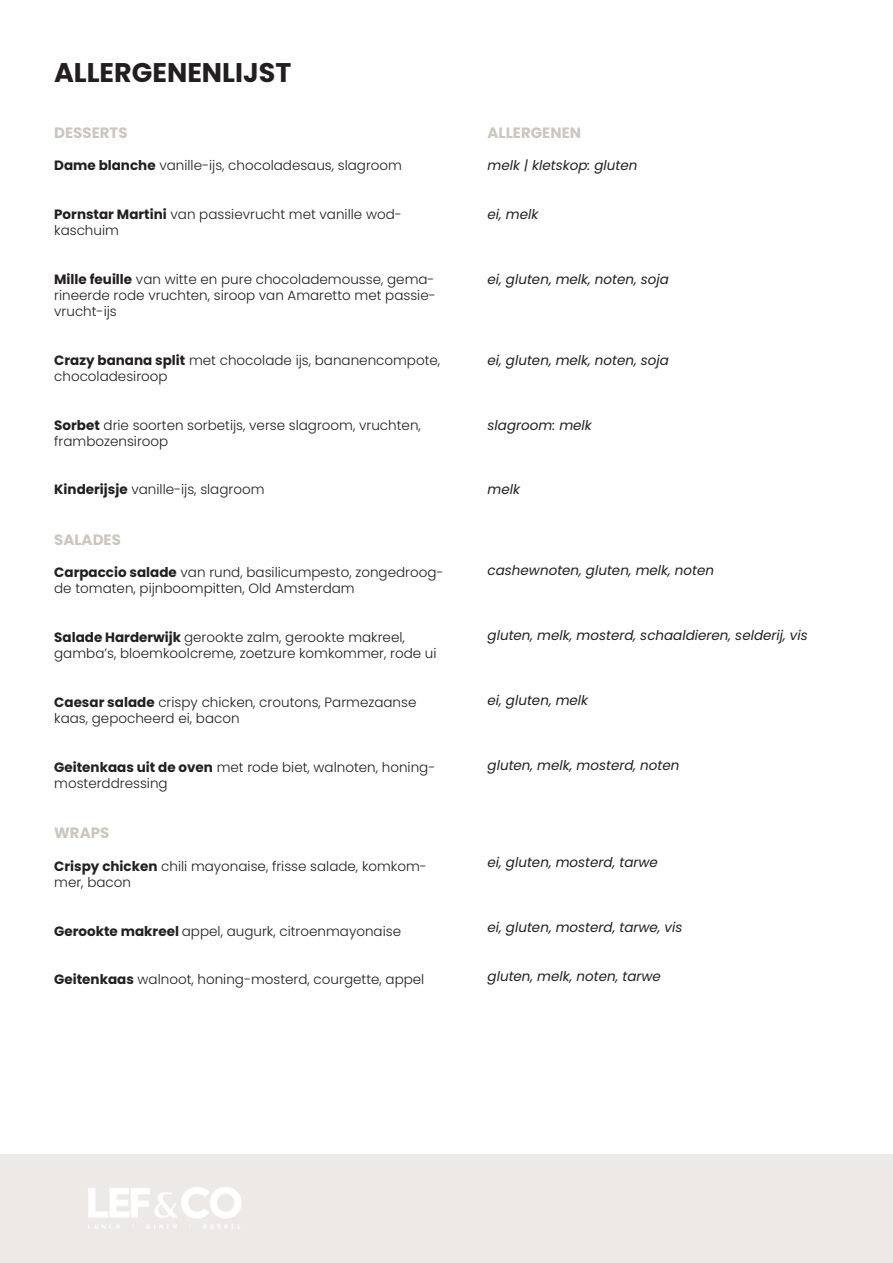
<style>
.page{position:relative;width:893px;height:1263px;background:#fff}
.page>*{position:absolute;margin:0;border:0;box-sizing:border-box;transform-origin:0 0}
.t1{font:700 27px "Poppins";color:#231f20}
.t2{font:700 15px "Poppins";color:#cbc6be}
.t3{font:300 13.5px/16.2px "Poppins";color:#231f20}
.t4{font:italic 13.5px "Poppins";color:#231f20}
.s1{font-weight:700}
</style>
<div class="page">
<div style="left:0;top:1154px;width:893px;height:109px;background:#ece9e7"></div>
<img style="left:88px;top:1187px;width:154px;height:42px">
<p class="t1" style="left:54px;top:57px;width:239px">ALLERGENENLIJST</p>
<p class="t2" style="left:54px;top:124px;width:75px">DESSERTS</p>
<p class="t3" style="left:54px;top:158px;width:349px"><span class="s1">Dame blanche</span> vanille-ijs, chocoladesaus, slagroom</p>
<p class="t3" style="left:54px;top:206px;width:349px"><span class="s1">Pornstar Martini</span> van passievrucht met vanille wod&shy;kaschuim</p>
<p class="t3" style="left:54px;top:271px;width:383px;text-align:justify"><span class="s1">Mille feuille</span> van witte en pure chocolademousse, gema&shy;rineerde rode vruchten, siroop van Amaretto met passie&shy;vrucht-ijs</p>
<p class="t3" style="left:54px;top:352px;width:388px"><span class="s1">Crazy banana split</span> met chocolade ijs, bananencompote, chocoladesiroop</p>
<p class="t3" style="left:54px;top:417px;width:368px"><span class="s1">Sorbet</span> drie soorten sorbetijs, verse slagroom, vruchten, frambozensiroop</p>
<p class="t3" style="left:54px;top:482px;width:212px"><span class="s1">Kinderijsje</span> vanille-ijs, slagroom</p>
<p class="t2" style="left:54px;top:531px;width:68px">SALADES</p>
<p class="t3" style="left:54px;top:564px;width:391px"><span class="s1">Carpaccio salade</span> van rund, basilicumpesto, zongedroog&shy;de tomaten, pijnboompitten, Old Amsterdam</p>
<p class="t3" style="left:54px;top:629px;width:384px"><span class="s1">Salade Harderwijk</span> gerookte zalm, gerookte makreel, gamba’s, bloemkoolcreme, zoetzure komkommer, rode ui</p>
<p class="t3" style="left:54px;top:694px;width:364px"><span class="s1">Caesar salade</span> crispy chicken, croutons, Parmezaanse kaas, gepocheerd ei, bacon</p>
<p class="t3" style="left:54px;top:759px;width:383px"><span class="s1">Geitenkaas uit de oven</span> met rode biet, walnoten, honing&shy;mosterddressing</p>
<p class="t2" style="left:54px;top:824px;width:57px">WRAPS</p>
<p class="t3" style="left:54px;top:858px;width:374px"><span class="s1">Crispy chicken</span> chili mayonaise, frisse salade, komkom&shy;mer, bacon</p>
<p class="t3" style="left:54px;top:923px;width:348px"><span class="s1">Gerookte makreel</span> appel, augurk, citroenmayonaise</p>
<p class="t3" style="left:54px;top:971px;width:372px"><span class="s1">Geitenkaas</span> walnoot, honing-mosterd, courgette, appel</p>
<p class="t2" style="left:488px;top:124px;width:95px">ALLERGENEN</p>
<p class="t4" style="left:488px;top:158px;width:151px">melk | kletskop: gluten</p>
<p class="t4" style="left:488px;top:206px;width:52px">ei, melk</p>
<p class="t4" style="left:488px;top:271px;width:183px">ei, gluten, melk, noten, soja</p>
<p class="t4" style="left:488px;top:352px;width:183px">ei, gluten, melk, noten, soja</p>
<p class="t4" style="left:488px;top:417px;width:106px">slagroom: melk</p>
<p class="t4" style="left:488px;top:482px;width:34px">melk</p>
<p class="t4" style="left:488px;top:563px;width:228px">cashewnoten, gluten, melk, noten</p>
<p class="t4" style="left:488px;top:628px;width:322px">gluten, melk, mosterd, schaaldieren, selderij, vis</p>
<p class="t4" style="left:488px;top:692px;width:102px">ei, gluten, melk</p>
<p class="t4" style="left:488px;top:757px;width:193px">gluten, melk, mosterd, noten</p>
<p class="t4" style="left:488px;top:854px;width:172px">ei, gluten, mosterd, tarwe</p>
<p class="t4" style="left:488px;top:919px;width:196px">ei, gluten, mosterd, tarwe, vis</p>
<p class="t4" style="left:488px;top:968px;width:175px">gluten, melk, noten, tarwe</p>
</div>
